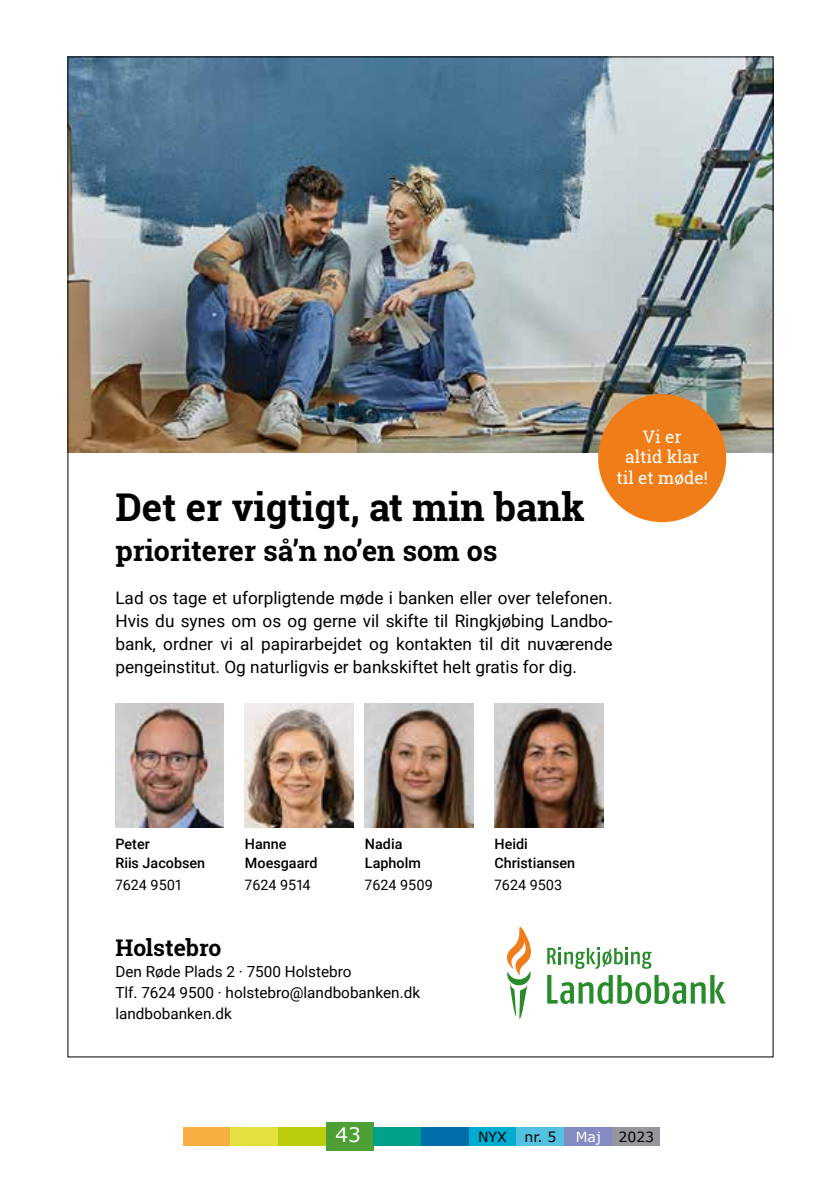
<style>
.page{position:relative;width:840px;height:1191px;background:#fff}
.page>*{position:absolute;margin:0;border:0;box-sizing:border-box;transform-origin:0 0}
.t1{font:700 38.2px "Roboto Slab";color:#000}
.t2{font:700 28.6px "Roboto Slab";color:#000}
.t3{font:700 23px "Roboto Slab";color:#000}
.t4{font:20px "Verdana";color:#fff}
.t5{font:17.2px/23px "Roboto";color:#000;text-align:justify}
.t6{font:17.2px/20.6px "Roboto Slab";color:#fff;text-align:center}
.t7{font:15.2px/21px "Roboto";color:#000}
.t8{font:500 14.4px/19.2px "Roboto";color:#000}
.t9{font:14.4px "Roboto";color:#000}
.t10{font:14px "Verdana";color:#000}
.t11{font:14px "Verdana";color:#fff}
</style>
<div class="page">
<div style="left:183px;top:1127px;width:47px;height:18px;background:#f8ae40"></div>
<div style="left:230px;top:1127px;width:48px;height:18px;background:#e3e040"></div>
<div style="left:278px;top:1127px;width:47px;height:18px;background:#bccd0c"></div>
<div style="left:325px;top:1122px;width:48px;height:29px;background:#4ea034"></div>
<div style="left:373px;top:1127px;width:48px;height:18px;background:#00a38a"></div>
<div style="left:421px;top:1127px;width:47px;height:18px;background:#006ea8"></div>
<div style="left:468px;top:1127px;width:48px;height:18px;background:#00add0"></div>
<div style="left:516px;top:1127px;width:48px;height:18px;background:#53c2e1"></div>
<div style="left:564px;top:1127px;width:47px;height:18px;background:#838bc2"></div>
<div style="left:611px;top:1127px;width:48px;height:18px;background:#95969e"></div>
<img style="left:70px;top:59px;width:700px;height:393px">
<svg style="left:507px;top:927px;width:23px;height:92px"></svg>
<svg style="left:547px;top:975px;width:178px;height:29px"></svg>
<svg style="left:547px;top:948px;width:104px;height:21px"></svg>
<img style="left:494px;top:703px;width:108px;height:125px">
<img style="left:115px;top:703px;width:109px;height:125px">
<img style="left:245px;top:703px;width:108px;height:125px">
<img style="left:365px;top:703px;width:108px;height:125px">
<div style="left:598px;top:394px;width:127px;height:128px;background:#f07d17;border-radius:50%"></div>
<h1 class="t1" style="left:115px;top:481px;width:470px">Det er vigtigt, at min bank</h1>
<h2 class="t2" style="left:115px;top:531px;width:383px">prioriterer så’n no’en som os</h2>
<p class="t6" style="left:616px;top:426px;width:93px">Vi er<br>altid klar til et møde!</p>
<p class="t5" style="left:115px;top:586px;width:498px">Lad os tage et uforpligtende møde i banken eller over telefonen.<br>Hvis du synes om os og gerne vil skifte til Ringkjøbing Landbo&shy;bank, ordner vi al papirarbejdet og kontakten til dit nuværende pengeinstitut. Og naturligvis er bankskiftet helt gratis for dig.</p>
<p class="t8" style="left:115px;top:833px;width:91px">Peter<br>Riis Jacobsen</p>
<p class="t9" style="left:115px;top:874px;width:67px">7624 9501</p>
<p class="t8" style="left:245px;top:833px;width:74px">Hanne<br>Moesgaard</p>
<p class="t9" style="left:245px;top:874px;width:67px">7624 9514</p>
<p class="t8" style="left:365px;top:833px;width:57px">Nadia<br>Lapholm</p>
<p class="t9" style="left:365px;top:874px;width:69px">7624 9509</p>
<h3 class="t3" style="left:115px;top:931px;width:108px">Holstebro</h3>
<p class="t7" style="left:115px;top:960px;width:306px">Den Røde Plads 2 · 7500 Holstebro<br>Tlf. 7624 9500 · holstebro@landbobanken.dk landbobanken.dk</p>
<p class="t8" style="left:494px;top:833px;width:82px">Heidi<br>Christiansen</p>
<p class="t9" style="left:494px;top:874px;width:69px">7624 9503</p>
<p class="t4" style="left:335px;top:1122px;width:27px">43</p>
<p class="t10" style="left:477px;top:1127px;width:30px">NYX</p>
<p class="t10" style="left:524px;top:1127px;width:33px">nr. 5</p>
<p class="t11" style="left:575px;top:1127px;width:27px">Maj</p>
<p class="t10" style="left:618px;top:1127px;width:37px">2023</p>
</div>
